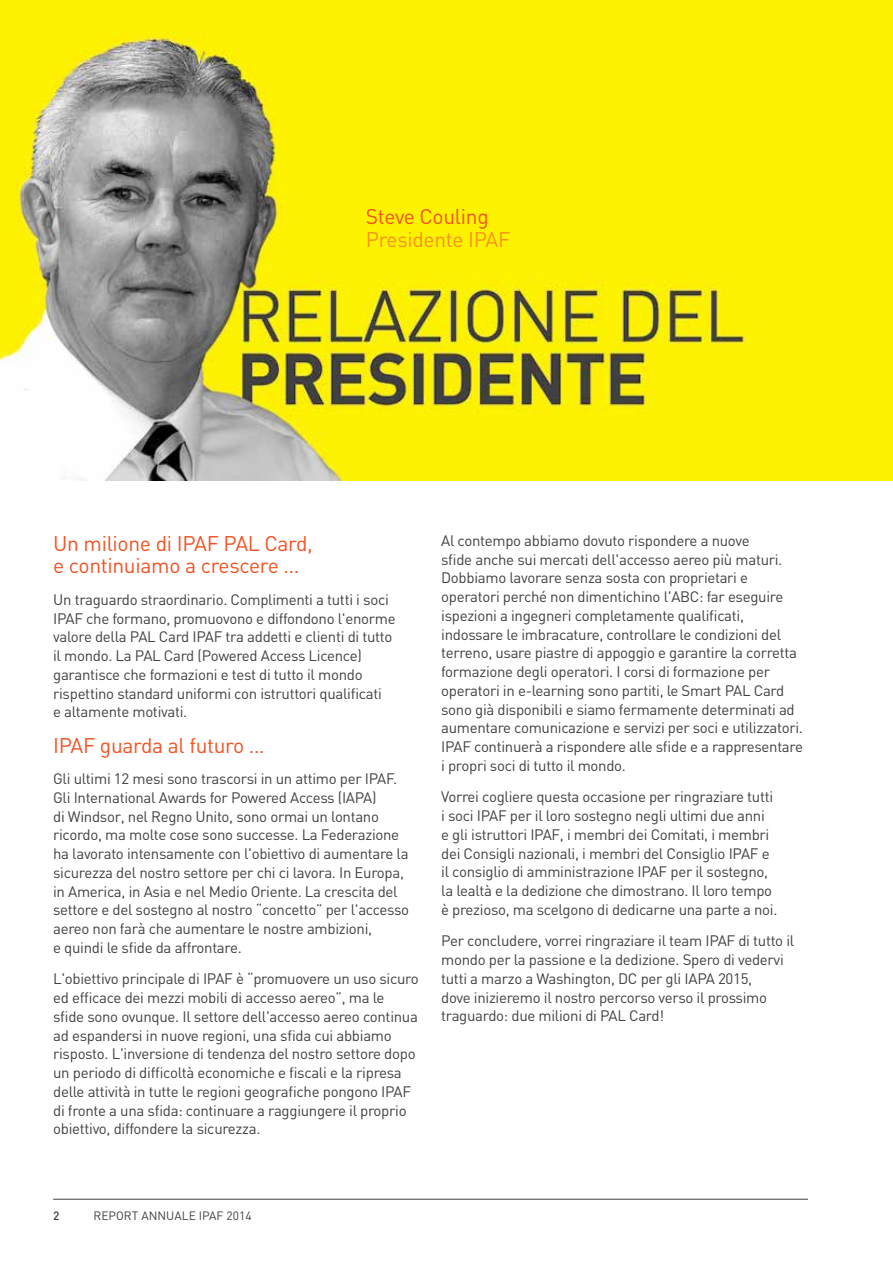
<style>
.page{position:relative;width:893px;height:1263px;background:#fff}
.page>*{position:absolute;margin:0;border:0;box-sizing:border-box;transform-origin:0 0}
.intro_copy{font:21px/22.5px "DIN";letter-spacing:-.015em;color:#f05323}
.intro_copy-2{font:21px/22.5px "DIN";letter-spacing:-.015em;color:#f7941e}
.body_copy{font:15px/18.8px "DIN";letter-spacing:-.02em;color:#414042}
.t1{font:12px "DIN";color:#414042}
.t2{font:500 12px "DIN";color:#414042}
.s1{color:#f05323}
</style>
<div class="page">
<img style="left:0;top:0;width:893px;height:480px">
<hr style="left:53px;top:1199px;width:755px;height:1px;background:#414042">
<p class="intro_copy-2" style="left:366px;top:205px;width:146px"><span class="s1">Steve Couling<br></span>Presidente IPAF</p>
<p class="intro_copy" style="left:53px;top:531px;width:261px">Un milione di IPAF PAL Card, e continuiamo a crescere …</p>
<p class="body_copy" style="left:53px;top:590px;width:344px">Un traguardo straordinario. Complimenti a tutti i soci IPAF che formano, promuovono e diffondono l'enorme valore della PAL Card IPAF tra addetti e clienti di tutto il mondo. La PAL Card (Powered Access Licence) garantisce che formazioni e test di tutto il mondo rispettino standard uniformi con istruttori qualificati<br>e altamente motivati.</p>
<p class="intro_copy" style="left:53px;top:733px;width:213px">IPAF guarda al futuro …</p>
<p class="body_copy" style="left:53px;top:769px;width:358px">Gli ultimi 12 mesi sono trascorsi in un attimo per IPAF.<br>Gli International Awards for Powered Access (IAPA)<br>di Windsor, nel Regno Unito, sono ormai un lontano ricordo, ma molte cose sono successe. La Federazione ha lavorato intensamente con l'obiettivo di aumentare la sicurezza del nostro settore per chi ci lavora. In Europa, in America, in Asia e nel Medio Oriente. La crescita del settore e del sostegno al nostro “concetto” per l'accesso aereo non farà che aumentare le nostre ambizioni,<br>e quindi le sfide da affrontare.</p>
<p class="body_copy" style="left:53px;top:969px;width:367px">L'obiettivo principale di IPAF è “promuovere un uso sicuro ed efficace dei mezzi mobili di accesso aereo”, ma le sfide sono ovunque. Il settore dell'accesso aereo continua ad espandersi in nuove regioni, una sfida cui abbiamo risposto. L'inversione di tendenza del nostro settore dopo un periodo di difficoltà economiche e fiscali e la ripresa delle attività in tutte le regioni geografiche pongono IPAF di fronte a una sfida: continuare a raggiungere il proprio obiettivo, diffondere la sicurezza.</p>
<p class="body_copy" style="left:441px;top:531px;width:363px">Al contempo abbiamo dovuto rispondere a nuove<br>sfide anche sui mercati dell'accesso aereo più maturi.<br>Dobbiamo lavorare senza sosta con proprietari e operatori perché non dimentichino l'ABC: far eseguire ispezioni a ingegneri completamente qualificati, indossare le imbracature, controllare le condizioni del terreno, usare piastre di appoggio e garantire la corretta formazione degli operatori. I corsi di formazione per operatori in e-learning sono partiti, le Smart PAL Card sono già disponibili e siamo fermamente determinati ad aumentare comunicazione e servizi per soci e utilizzatori.<br>IPAF continuerà a rispondere alle sfide e a rappresentare i propri soci di tutto il mondo.</p>
<p class="body_copy" style="left:441px;top:787px;width:338px">Vorrei cogliere questa occasione per ringraziare tutti i soci IPAF per il loro sostegno negli ultimi due anni<br>e gli istruttori IPAF, i membri dei Comitati, i membri dei Consigli nazionali, i membri del Consiglio IPAF e il consiglio di amministrazione IPAF per il sostegno, la lealtà e la dedizione che dimostrano. Il loro tempo è prezioso, ma scelgono di dedicarne una parte a noi.</p>
<p class="body_copy" style="left:441px;top:931px;width:355px">Per concludere, vorrei ringraziare il team IPAF di tutto il mondo per la passione e la dedizione. Spero di vedervi tutti a marzo a Washington, DC per gli IAPA 2015,<br>dove inizieremo il nostro percorso verso il prossimo traguardo: due milioni di PAL Card!</p>
<p class="t2" style="left:53px;top:1208px;width:8px">2</p>
<p class="t1" style="left:94px;top:1208px;width:160px">REPORT ANNUALE IPAF 2014</p>
</div>
